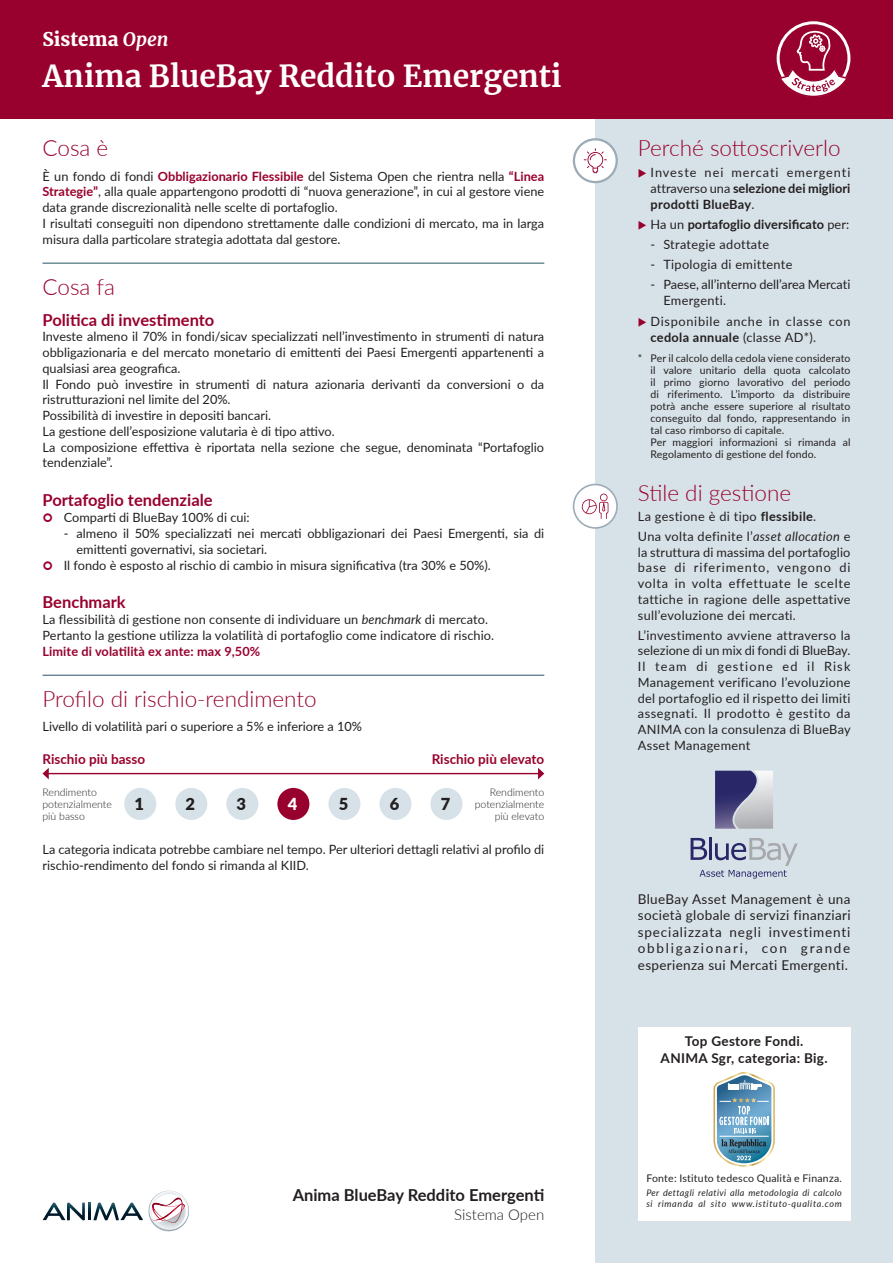
<style>
.page{position:relative;width:893px;height:1263px;background:#fff}
.page>*{position:absolute;margin:0;border:0;box-sizing:border-box;transform-origin:0 0}
.t1{font:700 30px "Merriweather";color:#fff}
.t2{font:300 22.5px "Lato";color:#98012d}
.t3{font:900 18.75px "Merriweather";color:#fff}
.t4{font:700 16.5px "Lato";color:#98012d}
.t5{font:700 16.5px "Lato";color:#231f20}
.t6{font:900 16.5px "Lato";color:#231f20}
.t7{font:900 16.5px "Lato";color:#fff}
.t8{font:300 15px "Lato";color:#231f20}
.t9{font:13.5px/16.5px "Lato";letter-spacing:.025em;color:#231f20;text-align:justify}
.t10{font:700 13.5px/17.1px "Lato";letter-spacing:.025em;color:#231f20;text-align:center}
.t11{font:700 13.5px "Lato";color:#98012d}
.t12{font:12.75px/15.8px "Lato";color:#231f20}
.t13{font:12.75px/20px "Lato";letter-spacing:.025em;color:#231f20}
.t14{font:12.75px/15.8px "Lato";letter-spacing:.055em;color:#231f20}
.t15{font:700 12.75px "Lato";letter-spacing:.005em;color:#231f20}
.t16{font:700 12.75px "Lato";letter-spacing:.005em;color:#98012d}
.t17{font:10.5px/12px "Lato";letter-spacing:.01em;color:#231f20}
.t18{font:300 10.5px/12px "Lato";color:#231f20}
.t19{font:italic 9px/10.5px "Lato";letter-spacing:.045em;color:#231f20}
.s1{font-weight:700;font-style:italic}
.s2{font-weight:700;color:#98012d}
.s3{font-style:italic}
.s4{color:#98012d}
.s5{font-weight:700}
.s6{font-weight:400}
</style>
<div class="page">
<div style="left:595px;top:0;width:298px;height:1263px;background:#d7e2e8"></div>
<div style="left:0;top:0;width:893px;height:119px;background:#98012d"></div>
<svg style="left:574px;top:139px;width:43px;height:43px"></svg>
<div style="left:573px;top:138px;width:45px;height:45px;border:2px solid #9cabb5;border-radius:50%"></div>
<svg style="left:584px;top:148px;width:23px;height:25px"></svg>
<svg style="left:778px;top:21px;width:71px;height:76px"></svg>
<svg style="left:43px;top:1202px;width:42px;height:18px"></svg>
<svg style="left:88px;top:1202px;width:3px;height:18px"></svg>
<svg style="left:93px;top:1190px;width:97px;height:42px"></svg>
<hr style="left:709px;top:837px;width:3px;height:23px;background:#2a2769">
<svg style="left:691px;top:838px;width:107px;height:40px"></svg>
<svg style="left:715px;top:771px;width:58px;height:58px;background:#8180a0"></svg>
<hr style="left:43px;top:263px;width:501px;height:1px;background:#265567">
<hr style="left:43px;top:675px;width:501px;height:1px;background:#265567">
<hr style="left:48px;top:773px;width:493px;height:1px;background:#98012d">
<svg style="left:43px;top:768px;width:6px;height:11px"></svg>
<svg style="left:538px;top:768px;width:6px;height:11px"></svg>
<div style="left:124px;top:788px;width:32px;height:32px;background:#d7e2e8;border-radius:50%"></div>
<div style="left:175px;top:788px;width:32px;height:32px;background:#d7e2e8;border-radius:50%"></div>
<div style="left:226px;top:788px;width:32px;height:32px;background:#d7e2e8;border-radius:50%"></div>
<div style="left:277px;top:788px;width:32px;height:32px;background:#98012d;border-radius:50%"></div>
<div style="left:328px;top:788px;width:32px;height:32px;background:#d7e2e8;border-radius:50%"></div>
<div style="left:379px;top:788px;width:32px;height:32px;background:#d7e2e8;border-radius:50%"></div>
<div style="left:430px;top:788px;width:32px;height:32px;background:#d7e2e8;border-radius:50%"></div>
<svg style="left:573px;top:484px;width:45px;height:45px"></svg>
<div style="left:638px;top:1027px;width:212px;height:193px;background:#fff"></div>
<svg style="left:713px;top:1072px;width:62px;height:95px"></svg>
<h3 class="t3" style="left:43px;top:26px;width:128px">Sistema <span class="s1">Open</span></h3>
<h1 class="t1" style="left:43px;top:55px;width:521px">Anima BlueBay Reddito Emergenti</h1>
<h2 class="t2" style="left:43px;top:133px;width:67px">Cosa è</h2>
<p class="t12" style="left:43px;top:168px;width:503px">È un fondo di fondi <span class="s2">Obbligazionario Flessibile</span> del Sistema Open che rientra nella <span class="s2">“Linea Strategie”</span>, alla quale appartengono prodotti di “nuova generazione”, in cui al gestore viene data grande discrezionalità nelle scelte di portafoglio.<br>I risultati conseguiti non dipendono strettamente dalle condizioni di mercato, ma in larga misura dalla particolare strategia adottata dal gestore.</p>
<h2 class="t2" style="left:43px;top:271px;width:74px">Cosa fa</h2>
<p class="t4" style="left:43px;top:307px;width:173px">Politica di investimento</p>
<p class="t12" style="left:43px;top:328px;width:503px">Investe almeno il 70% in fondi/sicav specializzati nell’investimento in strumenti di natura obbligazionaria e del mercato monetario di emittenti dei Paesi Emergenti appartenenti a qualsiasi area geografica.<br>Il Fondo può investire in strumenti di natura azionaria derivanti da conversioni o da ristrutturazioni nel limite del 20%.<br>Possibilità di investire in depositi bancari.<br>La gestione dell’esposizione valutaria è di tipo attivo.<br>La composizione effettiva è riportata nella sezione che segue, denominata “Portafoglio tendenziale”.</p>
<p class="t4" style="left:43px;top:487px;width:172px">Portafoglio tendenziale</p>
<p class="t12" style="left:64px;top:509px;width:187px">Comparti di BlueBay 100% di cui:</p>
<p class="t12" style="left:64px;top:525px;width:482px">- almeno il 50% specializzati nei mercati obbligazionari dei Paesi Emergenti, sia di</p>
<p class="t12" style="left:77px;top:541px;width:192px">emittenti governativi, sia societari.</p>
<p class="t12" style="left:64px;top:557px;width:429px">Il fondo è esposto al rischio di cambio in misura significativa (tra 30% e 50%).</p>
<p class="t4" style="left:43px;top:590px;width:85px">Benchmark</p>
<p class="t12" style="left:43px;top:611px;width:453px">La flessibilità di gestione non consente di individuare un <span class="s3">benchmark</span> di mercato.<br>Pertanto la gestione utilizza la volatilità di portafoglio come indicatore di rischio.</p>
<p class="t16" style="left:43px;top:642px;width:219px">Limite di volatilità ex ante: max 9,50%</p>
<h2 class="t2" style="left:43px;top:683px;width:276px">Profilo di rischio-rendimento</h2>
<p class="t12" style="left:43px;top:718px;width:321px">Livello di volatilità pari o superiore a 5% e inferiore a 10%</p>
<p class="t11" style="left:43px;top:749px;width:104px">Rischio più basso</p>
<p class="t11" style="left:432px;top:749px;width:114px">Rischio più elevato</p>
<p class="t18" style="left:43px;top:786px;width:71px">Rendimento potenzialmente più basso</p>
<p class="t6" style="left:135px;top:792px;width:11px">1</p>
<p class="t6" style="left:186px;top:792px;width:11px">2</p>
<p class="t6" style="left:237px;top:792px;width:11px">3</p>
<p class="t7" style="left:288px;top:792px;width:11px">4</p>
<p class="t6" style="left:339px;top:792px;width:11px">5</p>
<p class="t6" style="left:390px;top:792px;width:11px">6</p>
<p class="t6" style="left:441px;top:792px;width:11px">7</p>
<p class="t18" style="left:475px;top:786px;width:71px;text-align:right">Rendimento potenzialmente più elevato</p>
<p class="t12" style="left:43px;top:841px;width:503px">La categoria indicata potrebbe cambiare nel tempo. Per ulteriori dettagli relativi al profilo di rischio-rendimento del fondo si rimanda al KIID.</p>
<p class="t5" style="left:293px;top:1183px;width:253px">Anima BlueBay Reddito Emergenti</p>
<p class="t8" style="left:454px;top:1204px;width:91px">Sistema Open</p>
<h2 class="t2" style="left:638px;top:133px;width:204px">Perché sottoscriverlo</h2>
<p class="t12" style="left:651px;top:164px;width:201px;text-align:justify;text-indent:-13px"><span class="s4">◆</span> Investe nei mercati emergenti attraverso una <span class="s5">selezione dei migliori prodotti BlueBay</span>.</p>
<p class="t15" style="left:638px;top:215px;width:213px"><span class="s4">◆</span> <span class="s6">Ha un</span> portafoglio diversificato <span class="s6">per:</span></p>
<p class="t13" style="left:651px;top:234px;width:120px">- Strategie adottate</p>
<p class="t13" style="left:651px;top:254px;width:143px">- Tipologia di emittente</p>
<p class="t12" style="left:663px;top:276px;width:189px;text-indent:-13px">- Paese, all’interno dell’area Mercati<br>Emergenti.</p>
<p class="t14" style="left:651px;top:313px;width:201px;text-indent:-13px"><span class="s4">◆</span> Disponibile anche in classe con <span class="s5">cedola annuale</span> (classe AD*).</p>
<p class="t17" style="left:651px;top:352px;width:201px;text-indent:-13px">* Per il calcolo della cedola viene considerato il valore unitario della quota calcolato il primo giorno lavorativo del periodo di riferimento. L’importo da distribuire potrà anche essere superiore al risultato conseguito dal fondo, rappresentando in tal caso rimborso di capitale.<br>Per maggiori informazioni si rimanda al Regolamento di gestione del fondo.</p>
<h2 class="t2" style="left:638px;top:477px;width:155px">Stile di gestione</h2>
<p class="t13" style="left:638px;top:506px;width:214px">La gestione è di tipo <span class="s5">flessibile</span>.<br>Una volta definite l’<span class="s3">asset allocation</span> e</p>
<p class="t12" style="left:638px;top:544px;width:214px;text-align:justify">la struttura di massima del portafoglio base di riferimento, vengono di volta in volta effettuate le scelte tattiche in ragione delle aspettative sull’evoluzione dei mercati.</p>
<p class="t12" style="left:638px;top:627px;width:214px;text-align:justify">L’investimento avviene attraverso la selezione di un mix di fondi di BlueBay.<br>Il team di gestione ed il Risk Management verificano l’evoluzione del portafoglio ed il rispetto dei limiti assegnati. Il prodotto è gestito da ANIMA con la consulenza di BlueBay Asset Management</p>
<p class="t9" style="left:638px;top:890px;width:214px">BlueBay Asset Management è una società globale di servizi finanziari specializzata negli investimenti obbligazionari, con grande esperienza sui Mercati Emergenti.</p>
<p class="t10" style="left:661px;top:1032px;width:168px">Top Gestore Fondi.<br>ANIMA Sgr, categoria: Big.</p>
<p class="t17" style="left:646px;top:1171px;width:197px">Fonte: Istituto tedesco Qualità e Finanza.</p>
<p class="t19" style="left:646px;top:1187px;width:197px">Per dettagli relativi alla metodologia di calcolo si rimanda al sito www.istituto-qualita.com</p>
</div>
